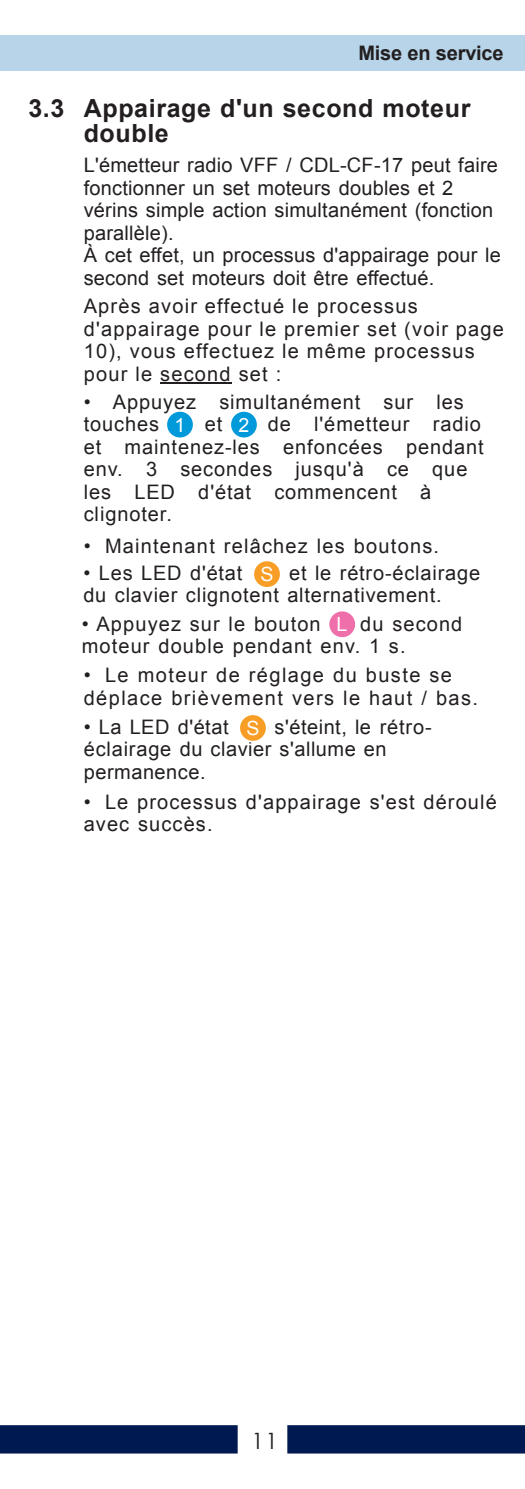
<style>
.page{position:relative;width:525px;height:1489px;background:#fff}
.page>*{position:absolute;margin:0;border:0;box-sizing:border-box;transform-origin:0 0}
.t1{font:700 25px/25px "Arial";letter-spacing:.025em;color:#231f20}
.t2{font:22.5px "Century Gothic";color:#231f20}
.t3{font:20px/22.5px "Arial";letter-spacing:.045em;color:#231f20}
.t4{font:20px/22.5px "Arial";letter-spacing:.01em;color:#231f20}
.t5{font:20px/22.5px "Arial";letter-spacing:.025em;color:#231f20}
.t6{font:20px/22.5px "Arial";letter-spacing:.07em;color:#231f20}
.t7{font:700 20px "Arial";letter-spacing:-.01em;color:#231f20}
.t8{font:19.5px "Arial";color:#fff}
</style>
<div class="page">
<svg style="left:0;top:1425px;width:524px;height:28px;background:#193162"></svg>
<div style="left:0;top:35px;width:524px;height:36px;background:#b8d4e9"></div>
<hr style="left:160px;top:382px;width:72px;height:2px;background:#231f20">
<div style="left:229px;top:410px;width:29px;height:29px;background:#009ada;border:2px solid #fff;border-radius:50%"></div>
<div style="left:165px;top:410px;width:29px;height:29px;background:#009ada;border:2px solid #fff;border-radius:50%"></div>
<div style="left:327px;top:609px;width:29px;height:30px;background:#ef6fab;border:2px solid #fff;border-radius:50%"></div>
<div style="left:252px;top:559px;width:29px;height:29px;background:#f89e26;border:2px solid #fff;border-radius:50%"></div>
<div style="left:238px;top:713px;width:29px;height:29px;background:#f89e26;border:2px solid #fff;border-radius:50%"></div>
<p class="t7" style="left:358px;top:46px;width:147px">Mise en service</p>
<p class="t1" style="left:84px;top:98px;width:388px;text-indent:-55px">3.3 Appairage d'un second moteur double</p>
<p class="t4" style="left:84px;top:156px;width:418px">L'émetteur radio VFF / CDL-CF-17 peut faire fonctionner un set moteurs doubles et 2 vérins simple action simultanément (fonction parallèle).<br>À cet effet, un processus d'appairage pour le second set moteurs doit être effectué.</p>
<p class="t3" style="left:84px;top:296px;width:421px">Après avoir effectué le processus d'appairage pour le premier set (voir page 10), vous effectuez le même processus pour le second set :</p>
<p class="t3" style="left:84px;top:392px;width:381px">• Appuyez simultanément sur les touches</p>
<p class="t3" style="left:84px;top:415px;width:401px;text-indent:184px">de l'émetteur radio et maintenez-les enfoncées pendant env. 3 secondes jusqu'à ce que les LED d'état commencent à clignoter.</p>
<p class="t3" style="left:205px;top:415px;width:19px">et</p>
<p class="t8" style="left:174px;top:417px;width:12px">1</p>
<p class="t8" style="left:238px;top:417px;width:12px">2</p>
<p class="t3" style="left:84px;top:536px;width:357px">• Maintenant relâchez les boutons.</p>
<p class="t3" style="left:83px;top:563px;width:160px">• Les LED d'état</p>
<p class="t3" style="left:83px;top:563px;width:398px;text-indent:206px">et le rétro-éclairage du clavier clignotent alternativement.</p>
<p class="t3" style="left:82px;top:614px;width:240px">• Appuyez sur le bouton</p>
<p class="t8" style="left:260px;top:567px;width:15px">S</p>
<p class="t3" style="left:82px;top:614px;width:382px;text-indent:278px">du second moteur double pendant env. 1 s.</p>
<p class="t6" style="left:84px;top:666px;width:395px">• Le moteur de réglage du buste se déplace brièvement vers le haut / bas.</p>
<p class="t5" style="left:84px;top:717px;width:146px">• La LED d'état</p>
<p class="t8" style="left:336px;top:617px;width:12px">L</p>
<p class="t5" style="left:84px;top:717px;width:349px;text-indent:191px">s'éteint, le rétro&shy;éclairage du clavier s'allume en permanence.</p>
<p class="t3" style="left:84px;top:792px;width:414px">• Le processus d'appairage s'est déroulé avec succès.</p>
<p class="t8" style="left:246px;top:720px;width:15px">S</p>
<p class="t2" style="left:251px;top:1431px;width:28px">11</p>
</div>
